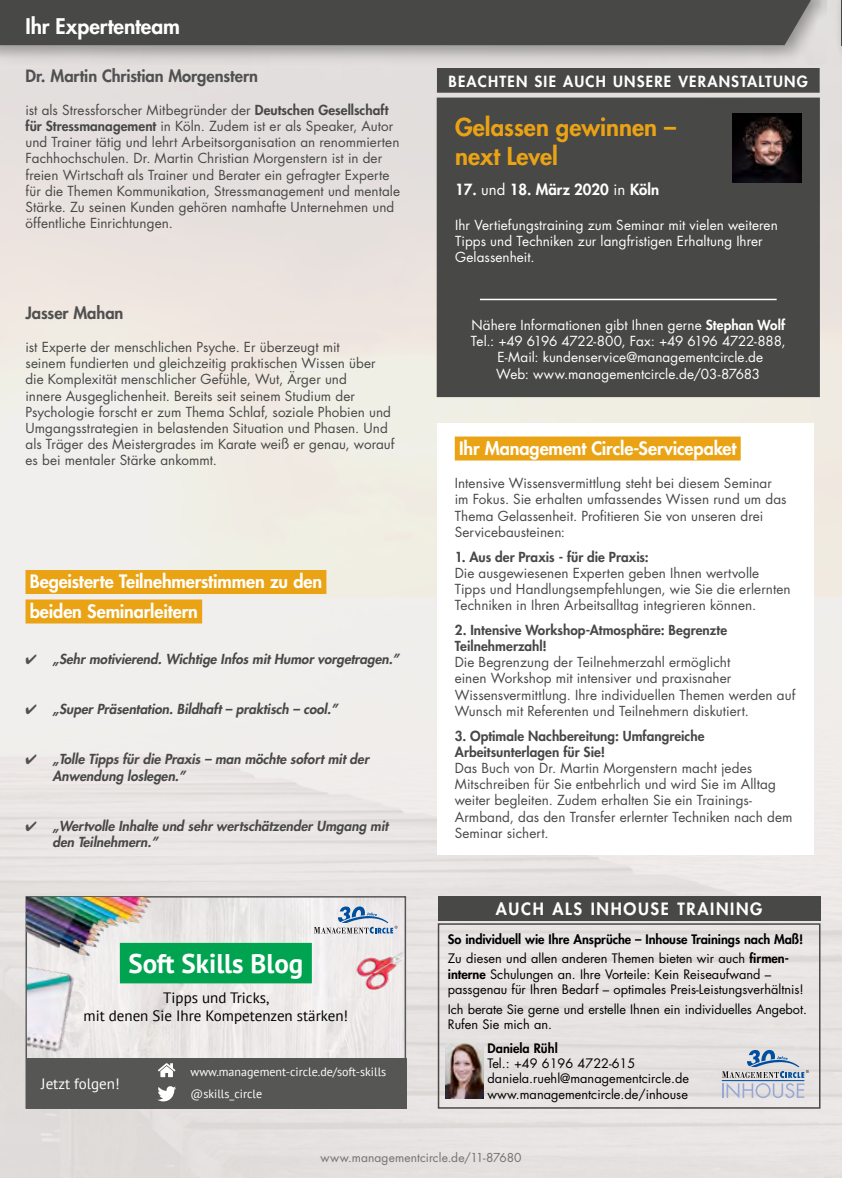
<style>
.page{position:relative;width:842px;height:1178px;background:#fff}
.page>*{position:absolute;margin:0;border:0;box-sizing:border-box;transform-origin:0 0}
.t1{font:700 27px "PT Sans";color:#fff}
.t2{font:800 24px/28.8px "Futura Std";color:#eaa314}
.t3{font:800 21px "Futura Std";color:#fff}
.t4{font:800 18px/29.5px "Futura Std";letter-spacing:-.005em;color:#fff}
.t5{font:800 16.5px "Futura Std";letter-spacing:-.005em;color:#515050}
.t6{font:800 16.5px "Futura Std";letter-spacing:.1em;color:#fff}
.t7{font:15px/18px "PT Sans";color:#000;text-align:center}
.t8{font:800 15px "Futura Std";letter-spacing:.08em;color:#fff}
.t9{font:800 15px "Futura Std";color:#fff}
.t10{font:15px "PT Sans";color:#fff}
.t11{font:13.5px/16.2px "Futura Std";letter-spacing:.005em;color:#484847}
.t12{font:13.5px/16.2px "Futura Std";letter-spacing:.005em;color:#fff}
.t13{font:italic 800 13.5px/16.2px "Futura Std";color:#484847}
.t14{font:800 13.5px/16.2px "Futura Std";letter-spacing:.005em;color:#484847}
.t15{font:12.75px/15.3px "Futura Std";color:#000}
.t16{font:800 12.75px/19.5px "Futura Std";letter-spacing:-.005em;color:#000}
.t17{font:12px/22px "PT Sans";color:#fff}
.t18{font:12px "Futura Std";letter-spacing:.01em;color:#737373}
.s1{font-weight:800}
.s2{color:#515050}
.s3{font-weight:400}
</style>
<div class="page">
<img style="left:0;top:65px;width:842px;height:1113px">
<div style="left:833px;top:0;width:9px;height:65px;background:#dad8d7"></div>
<hr style="left:841px;top:0;width:1px;height:45px;background:#484847">
<div style="left:0;top:0;width:837px;height:65px;background:#000;opacity:.35"></div>
<div style="left:0;top:0;width:811px;height:45px;background:#484847"></div>
<img style="left:29px;top:899px;width:374px;height:159px">
<div style="left:26px;top:1058px;width:380px;height:51px;background:#565655"></div>
<svg style="left:157px;top:1086px;width:19px;height:15px"></svg>
<svg style="left:158px;top:1063px;width:17px;height:14px"></svg>
<img style="left:27px;top:897px;width:132px;height:70px">
<img style="left:27px;top:944px;width:63px;height:113px">
<div style="left:120px;top:943px;width:192px;height:40px;background:#00a450"></div>
<img style="left:342px;top:947px;width:62px;height:50px">
<svg style="left:314px;top:906px;width:84px;height:27px;background:#bfc9d6"></svg>
<div style="left:26px;top:570px;width:300px;height:24px;background:#eaa314"></div>
<div style="left:26px;top:599px;width:176px;height:24px;background:#eaa314"></div>
<div style="left:438px;top:423px;width:376px;height:432px;background:#fff"></div>
<div style="left:455px;top:436px;width:286px;height:24px;background:#eaa314"></div>
<div style="left:438px;top:69px;width:381px;height:23px;background:#484847"></div>
<div style="left:437px;top:68px;width:383px;height:25px;border:2px solid #484847"></div>
<div style="left:437px;top:98px;width:382px;height:298px;background:#484847"></div>
<hr style="left:480px;top:299px;width:297px;height:1px;background:#fff">
<div style="left:437px;top:98px;width:383px;height:299px;border:2px solid #484847"></div>
<div style="left:438px;top:923px;width:382px;height:186px;border:2px solid #484847"></div>
<div style="left:438px;top:896px;width:382px;height:25px;background:#484847"></div>
<img style="left:446px;top:1043px;width:37px;height:55px">
<svg style="left:722px;top:1050px;width:87px;height:48px;background:#bdc5d1"></svg>
<img style="left:732px;top:113px;width:69px;height:69px">
<h3 class="t3" style="left:26px;top:13px;width:156px">Ihr Expertenteam</h3>
<p class="t5" style="left:26px;top:65px;width:234px">Dr. Martin Christian Morgenstern</p>
<p class="t11" style="left:26px;top:102px;width:376px">ist als Stressforscher Mitbegründer der <span class="s1">Deutschen Gesellschaft für Stressmanagement</span> in Köln. Zudem ist er als Speaker, Autor und Trainer tätig und lehrt Arbeitsorganisation an renommierten Fachhochschulen. Dr. Martin Christian Morgenstern ist in der freien Wirtschaft als Trainer und Berater ein gefragter Experte für die Themen Kommunikation, Stressmanagement und mentale Stärke. Zu seinen Kunden gehören namhafte Unternehmen und öffentliche Einrichtungen.</p>
<p class="t5" style="left:26px;top:302px;width:100px">Jasser Mahan</p>
<p class="t11" style="left:26px;top:339px;width:371px">ist Experte der menschlichen Psyche. Er überzeugt mit<br>seinem fundierten und gleichzeitig praktischen Wissen über die Komplexität menschlicher Gefühle, Wut, Ärger und<br>innere Ausgeglichenheit. Bereits seit seinem Studium der Psychologie forscht er zum Thema Schlaf, soziale Phobien und Umgangsstrategien in belastenden Situation und Phasen. Und als Träger des Meistergrades im Karate weiß er genau, worauf es bei mentaler Stärke ankommt.</p>
<h3 class="t4" style="left:30px;top:567px;width:294px">Begeisterte Teilnehmerstimmen zu den beiden Seminarleitern</h3>
<p class="t13" style="left:26px;top:651px;width:375px"><span class="s2">✔</span> „Sehr motivierend. Wichtige Infos mit Humor vorgetragen.”</p>
<p class="t13" style="left:26px;top:701px;width:314px"><span class="s2">✔</span> „Super Präsentation. Bildhaft – praktisch – cool.”</p>
<p class="t13" style="left:53px;top:751px;width:318px;text-indent:-27px"><span class="s2">✔</span> „Tolle Tipps für die Praxis – man möchte sofort mit der<br>Anwendung loslegen.”</p>
<p class="t13" style="left:53px;top:818px;width:337px;text-indent:-27px"><span class="s2">✔</span> „Wertvolle Inhalte und sehr wertschätzender Umgang mit den Teilnehmern.”</p>
<h1 class="t1" style="left:128px;top:945px;width:176px">Soft Skills Blog</h1>
<p class="t7" style="left:83px;top:989px;width:266px">Tipps und Tricks,<br>mit denen Sie Ihre Kompetenzen stärken!</p>
<p class="t10" style="left:41px;top:1074px;width:80px">Jetzt folgen!</p>
<p class="t17" style="left:191px;top:1060px;width:197px">www.management-circle.de/soft-skills @skills_circle</p>
<p class="t8" style="left:449px;top:72px;width:361px">BEACHTEN SIE AUCH UNSERE VERANSTALTUNG</p>
<h2 class="t2" style="left:455px;top:113px;width:222px">Gelassen gewinnen – next Level</h2>
<p class="t9" style="left:455px;top:180px;width:205px">17. <span class="s3">und</span> 18. März 2020 <span class="s3">in</span> Köln</p>
<p class="t12" style="left:455px;top:217px;width:324px">Ihr Vertiefungstraining zum Seminar mit vielen weiteren<br>Tipps und Techniken zur langfristigen Erhaltung Ihrer<br>Gelassenheit.</p>
<p class="t12" style="left:471px;top:317px;width:316px;text-align:center">Nähere Informationen gibt Ihnen gerne <span class="s1">Stephan Wolf </span>Tel.: +49 6196 4722-800, Fax: +49 6196 4722-888, E-Mail: kundenservice@managementcircle.de<br>Web: www.managementcircle.de/03-87683</p>
<h3 class="t4" style="left:459px;top:434px;width:279px">Ihr Management Circle-Servicepaket</h3>
<p class="t11" style="left:455px;top:475px;width:333px">Intensive Wissensvermittlung steht bei diesem Seminar im Fokus. Sie erhalten umfassendes Wissen rund um das Thema Gelassenheit. Profitieren Sie von unseren drei Servicebausteinen:</p>
<p class="t14" style="left:455px;top:548px;width:196px">1. Aus der Praxis - für die Praxis:</p>
<p class="t11" style="left:455px;top:565px;width:337px">Die ausgewiesenen Experten geben Ihnen wertvolle<br>Tipps und Handlungsempfehlungen, wie Sie die erlernten<br>Techniken in Ihren Arbeitsalltag integrieren können.</p>
<p class="t14" style="left:455px;top:622px;width:274px">2. Intensive Workshop-Atmosphäre: Begrenzte<br>Teilnehmerzahl!</p>
<p class="t11" style="left:455px;top:654px;width:342px">Die Begrenzung der Teilnehmerzahl ermöglicht<br>einen Workshop mit intensiver und praxisnaher Wissensvermittlung. Ihre individuellen Themen werden auf Wunsch mit Referenten und Teilnehmern diskutiert.</p>
<p class="t14" style="left:455px;top:727px;width:251px">3. Optimale Nachbereitung: Umfangreiche<br>Arbeitsunterlagen für Sie!</p>
<p class="t11" style="left:455px;top:760px;width:339px">Das Buch von Dr. Martin Morgenstern macht jedes Mitschreiben für Sie entbehrlich und wird Sie im Alltag weiter begleiten. Zudem erhalten Sie ein Trainings-Armband, das den Transfer erlernter Techniken nach dem Seminar sichert.</p>
<p class="t6" style="left:496px;top:899px;width:268px">AUCH ALS INHOUSE TRAINING</p>
<p class="t16" style="left:448px;top:929px;width:357px">So individuell wie Ihre Ansprüche – Inhouse Trainings nach Maß!<br><span class="s3">Zu diesen und allen anderen Themen bieten wir auch</span> firmen-</p>
<p class="t15" style="left:448px;top:966px;width:358px"><span class="s1">interne</span> Schulungen an. Ihre Vorteile: Kein Reiseaufwand – passgenau für Ihren Bedarf – optimales Preis-Leistungsverhältnis!</p>
<p class="t15" style="left:448px;top:1001px;width:361px">Ich berate Sie gerne und erstelle Ihnen ein individuelles Angebot.<br>Rufen Sie mich an.</p>
<p class="t16" style="left:488px;top:1038px;width:72px">Daniela Rühl</p>
<p class="t15" style="left:488px;top:1056px;width:203px">Tel.: +49 6196 4722-615 daniela.ruehl@managementcircle.de www.managementcircle.de/inhouse</p>
<p class="t18" style="left:320px;top:1149px;width:203px">www.managementcircle.de/11-87680</p>
</div>
